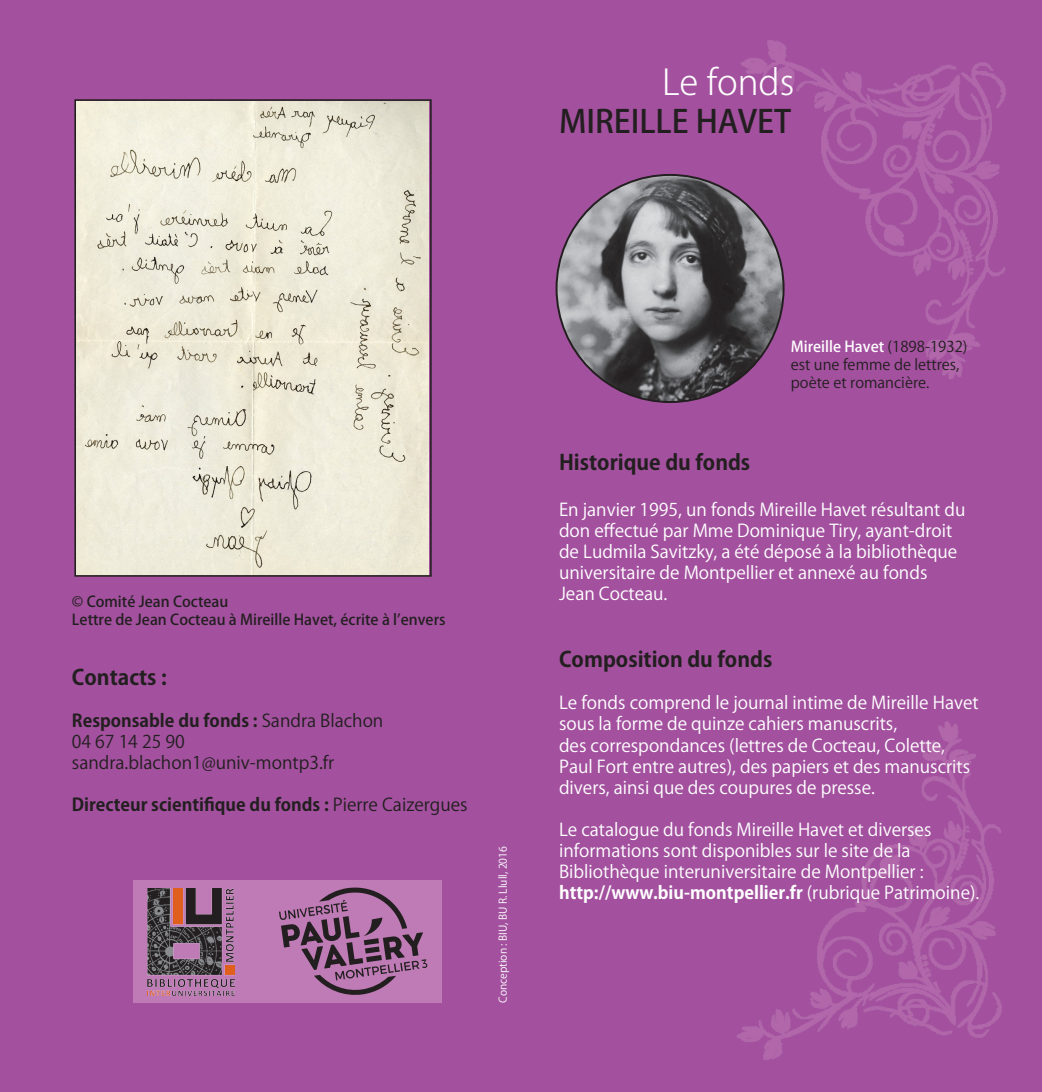
<style>
.page{position:relative;width:1042px;height:1092px;background:#fff}
.page>*{position:absolute;margin:0;border:0;box-sizing:border-box;transform-origin:0 0}
.t1{font:300 35px "Koz Go Pro";color:#fff}
.t2{font:500 31.5px "Koz Go Pro";color:#231f20}
.t3{font:700 21px "Koz Go Pro";color:#231f20}
.t4{font:17.5px/21px "Koz Go Pro";color:#fff}
.t5{font:17.5px/21px "Koz Go Pro";color:#231f20}
.t6{font:700 17.5px "Koz Go Pro";color:#fff}
.t7{font:700 17.5px "Koz Go Pro";color:#231f20}
.t8{font:500 14.88px "Koz Go Pro";color:#231f20}
.t9{font:14.88px/17.8px "Koz Go Pro";color:#231f20}
.t10{font:10.5px "Koz Go Pro";color:#fff}
.s1{font-weight:700}
.s2{font-weight:400}
.s3{font-weight:500;color:#fff}
</style>
<div class="page">
<div style="left:0;top:0;width:1042px;height:1091px;background:#a3519f"></div>
<img style="left:192px;top:721px;width:810px;height:339px">
<img style="left:558px;top:40px;width:448px;height:363px">
<img style="left:556px;top:175px;width:227px;height:227px;border-radius:113px">
<img style="left:77px;top:102px;width:352px;height:471px">
<div style="left:74px;top:99px;width:358px;height:477px;border:2px solid #231f20"></div>
<div style="left:133px;top:880px;width:309px;height:122px;background:#be7bb5"></div>
<img style="left:147px;top:888px;width:87px;height:107px">
<svg style="left:279px;top:887px;width:148px;height:107px"></svg>
<p class="t1" style="left:662px;top:59px;width:134px">Le fonds</p>
<p class="t2" style="left:559px;top:101px;width:234px">MIREILLE HAVET</p>
<p class="t8" style="left:72px;top:591px;width:158px">© Comité Jean Cocteau</p>
<p class="t8" style="left:72px;top:609px;width:375px">Lettre de Jean Cocteau à Mireille Havet, écrite à l’envers</p>
<p class="t3" style="left:72px;top:663px;width:96px">Contacts :</p>
<p class="t5" style="left:72px;top:710px;width:313px"><span class="s1">Responsable du fonds :</span> Sandra Blachon<br>04 67 14 25 90</p>
<p class="t5" style="left:72px;top:752px;width:264px">sandra.blachon1@univ-montp3.fr</p>
<p class="t7" style="left:72px;top:793px;width:397px">Directeur scientifique du fonds : <span class="s2">Pierre Caizergues</span></p>
<p class="t10" style="left:496px;top:1002px;width:158px;rotate:-90deg">Conception : BIU, BU R. Llull, 2016</p>
<p class="t9" style="left:791px;top:338px;width:178px"><span class="s3">Mireille Havet</span> (1898-1932) est une femme de lettres, poète et romancière.</p>
<p class="t3" style="left:559px;top:448px;width:193px">Historique du fonds</p>
<p class="t4" style="left:559px;top:499px;width:408px">En janvier 1995, un fonds Mireille Havet résultant du don effectué par Mme Dominique Tiry, ayant-droit de Ludmila Savitzky, a été déposé à la bibliothèque universitaire de Montpellier et annexé au fonds Jean Cocteau.</p>
<p class="t3" style="left:559px;top:646px;width:215px">Composition du fonds</p>
<p class="t4" style="left:559px;top:693px;width:421px">Le fonds comprend le journal intime de Mireille Havet sous la forme de quinze cahiers manuscrits,<br>des correspondances (lettres de Cocteau, Colette, Paul Fort entre autres), des papiers et des manuscrits divers, ainsi que des coupures de presse.</p>
<p class="t4" style="left:559px;top:819px;width:374px">Le catalogue du fonds Mireille Havet et diverses informations sont disponibles sur le site de la<br>Bibliothèque interuniversitaire de Montpellier :</p>
<p class="t6" style="left:559px;top:880px;width:422px">http://www.biu-montpellier.fr <span class="s2">(rubrique Patrimoine).</span></p>
</div>
